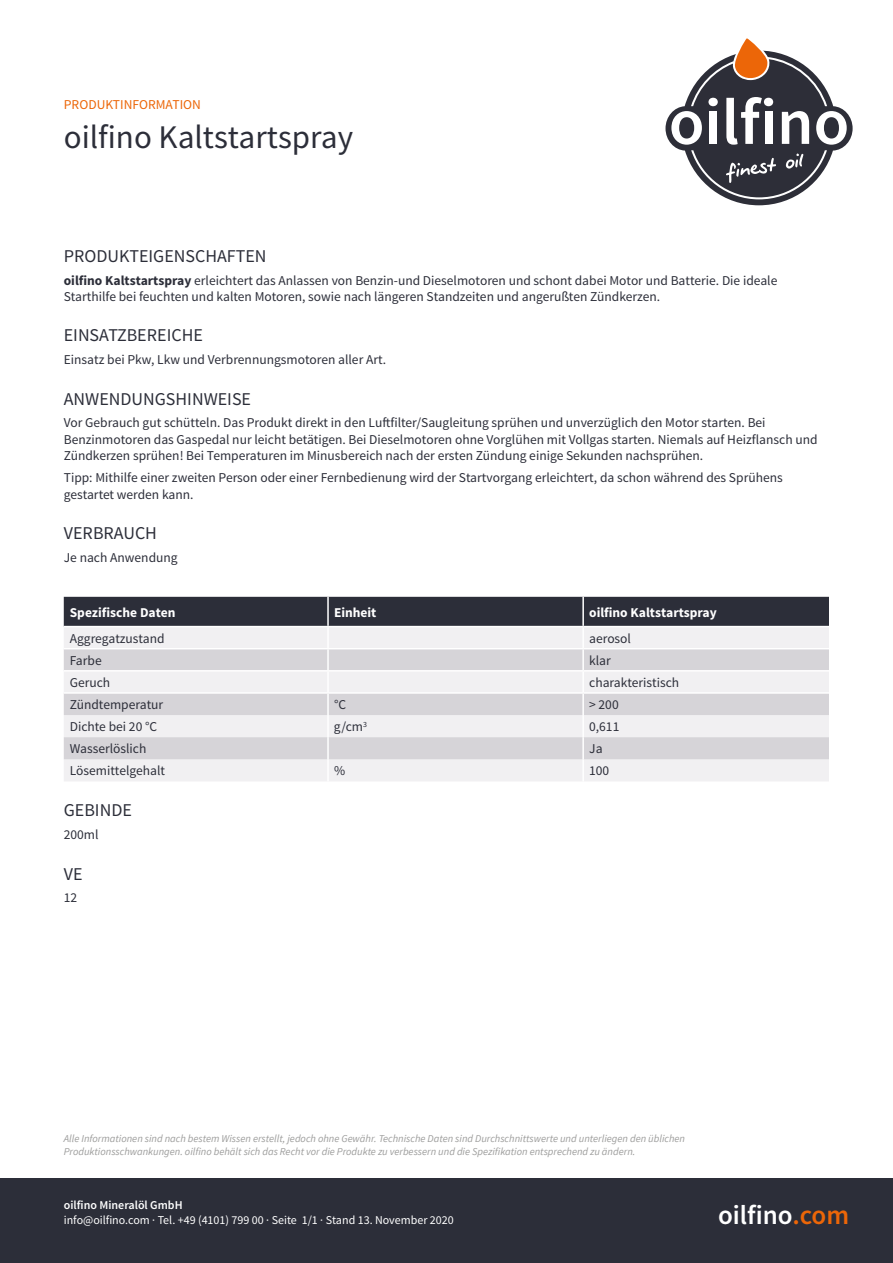
<style>
.page{position:relative;width:893px;height:1263px;background:#fff}
.page>*{position:absolute;margin:0;border:0;box-sizing:border-box;transform-origin:0 0}
.t1{font:33px "Source Sans Pro";color:#2c2e39}
.t2{font:600 27px "Source Sans Pro";color:#fff}
.t3{font:18px "Source Sans Pro";color:#2c2e39}
.t4{font:13.5px/16.2px "Source Sans Pro";color:#2c2e39}
.t5{font:700 13.5px "Source Sans Pro";color:#fff}
.t6{font:13.5px "Source Sans Pro";color:#ec6608}
.t7{font:12px "Source Sans Pro";color:#fff}
.t8{font:600 12px "Source Sans Pro";color:#fff}
.t9{font:italic 10.5px/12.6px "Source Sans Pro";color:#9d9d9c}
.s1{font-weight:700}
.s2{color:#ec6608}
</style>
<div class="page">
<div style="left:0;top:1178px;width:893px;height:85px;background:#2c2e39"></div>
<svg style="left:665px;top:38px;width:188px;height:167px"></svg>
<div style="left:64px;top:597px;width:765px;height:29px;background:#2c2e39"></div>
<div style="left:64px;top:628px;width:765px;height:153px;background:#f1f0f2"></div>
<svg style="left:64px;top:649px;width:765px;height:110px;fill:#d6d4d8"></svg>
<hr style="left:582px;top:597px;width:2px;height:29px;background:#fff">
<hr style="left:327px;top:627px;width:2px;height:21px;background:#fff">
<hr style="left:582px;top:627px;width:2px;height:21px;background:#fff">
<hr style="left:64px;top:648px;width:264px;height:1px;background:#fff">
<hr style="left:328px;top:648px;width:255px;height:1px;background:#fff">
<hr style="left:327px;top:649px;width:2px;height:21px;background:#fff">
<hr style="left:583px;top:648px;width:246px;height:1px;background:#fff">
<hr style="left:582px;top:649px;width:2px;height:21px;background:#fff">
<hr style="left:64px;top:670px;width:264px;height:2px;background:#fff">
<hr style="left:328px;top:670px;width:255px;height:2px;background:#fff">
<hr style="left:327px;top:672px;width:2px;height:20px;background:#fff">
<hr style="left:583px;top:670px;width:246px;height:2px;background:#fff">
<hr style="left:582px;top:672px;width:2px;height:20px;background:#fff">
<hr style="left:64px;top:692px;width:264px;height:2px;background:#fff">
<hr style="left:328px;top:692px;width:255px;height:2px;background:#fff">
<hr style="left:327px;top:694px;width:2px;height:21px;background:#fff">
<hr style="left:583px;top:692px;width:246px;height:2px;background:#fff">
<hr style="left:582px;top:694px;width:2px;height:21px;background:#fff">
<hr style="left:327px;top:715px;width:2px;height:22px;background:#fff">
<hr style="left:582px;top:715px;width:2px;height:22px;background:#fff">
<hr style="left:327px;top:737px;width:2px;height:22px;background:#fff">
<hr style="left:582px;top:737px;width:2px;height:22px;background:#fff">
<hr style="left:327px;top:759px;width:2px;height:22px;background:#fff">
<hr style="left:582px;top:759px;width:2px;height:22px;background:#fff">
<hr style="left:327px;top:597px;width:2px;height:29px;background:#fff">
<p class="t6" style="left:64px;top:96px;width:139px">PRODUKTINFORMATION</p>
<h1 class="t1" style="left:64px;top:117px;width:291px">oilfino Kaltstartspray</h1>
<h3 class="t3" style="left:64px;top:245px;width:204px">PRODUKTEIGENSCHAFTEN</h3>
<p class="t4" style="left:64px;top:272px;width:715px"><span class="s1">oilfino Kaltstartspray</span> erleichtert das Anlassen von Benzin-und Dieselmotoren und schont dabei Motor und Batterie. Die ideale<br>Starthilfe bei feuchten und kalten Motoren, sowie nach längeren Standzeiten und angerußten Zündkerzen.</p>
<h3 class="t3" style="left:64px;top:324px;width:141px">EINSATZBEREICHE</h3>
<p class="t4" style="left:64px;top:352px;width:324px">Einsatz bei Pkw, Lkw und Verbrennungsmotoren aller Art.</p>
<h3 class="t3" style="left:64px;top:388px;width:189px">ANWENDUNGSHINWEISE</h3>
<p class="t4" style="left:64px;top:415px;width:755px">Vor Gebrauch gut schütteln. Das Produkt direkt in den Luftfilter/Saugleitung sprühen und unverzüglich den Motor starten. Bei<br>Benzinmotoren das Gaspedal nur leicht betätigen. Bei Dieselmotoren ohne Vorglühen mit Vollgas starten. Niemals auf Heizflansch und<br>Zündkerzen sprühen! Bei Temperaturen im Minusbereich nach der ersten Zündung einige Sekunden nachsprühen.</p>
<p class="t4" style="left:64px;top:470px;width:720px">Tipp: Mithilfe einer zweiten Person oder einer Fernbedienung wird der Startvorgang erleichtert, da schon während des Sprühens gestartet werden kann.</p>
<h3 class="t3" style="left:64px;top:522px;width:95px">VERBRAUCH</h3>
<p class="t4" style="left:64px;top:549px;width:115px">Je nach Anwendung</p>
<p class="t5" style="left:70px;top:604px;width:107px">Spezifische Daten</p>
<p class="t5" style="left:334px;top:604px;width:44px">Einheit</p>
<p class="t5" style="left:589px;top:604px;width:129px">oilfino Kaltstartspray</p>
<p class="t4" style="left:70px;top:630px;width:96px">Aggregatzustand</p>
<p class="t4" style="left:589px;top:630px;width:43px">aerosol</p>
<p class="t4" style="left:70px;top:652px;width:33px">Farbe</p>
<p class="t4" style="left:589px;top:652px;width:23px">klar</p>
<p class="t4" style="left:70px;top:675px;width:42px">Geruch</p>
<p class="t4" style="left:589px;top:675px;width:91px">charakteristisch</p>
<p class="t4" style="left:70px;top:697px;width:95px">Zündtemperatur</p>
<p class="t4" style="left:334px;top:697px;width:14px">°C</p>
<p class="t4" style="left:589px;top:697px;width:31px">&gt; 200</p>
<p class="t4" style="left:70px;top:719px;width:89px">Dichte bei 20 °C</p>
<p class="t4" style="left:334px;top:719px;width:35px">g/cm<sup>3</sup></p>
<p class="t4" style="left:589px;top:719px;width:32px">0,611</p>
<p class="t4" style="left:70px;top:741px;width:78px">Wasserlöslich</p>
<p class="t4" style="left:589px;top:741px;width:15px">Ja</p>
<p class="t4" style="left:70px;top:763px;width:97px">Lösemittelgehalt</p>
<p class="t4" style="left:334px;top:763px;width:13px">%</p>
<p class="t4" style="left:589px;top:763px;width:22px">100</p>
<h3 class="t3" style="left:64px;top:799px;width:70px">GEBINDE</h3>
<p class="t4" style="left:64px;top:826px;width:36px">200ml</p>
<h3 class="t3" style="left:64px;top:862px;width:20px">VE</h3>
<p class="t4" style="left:64px;top:890px;width:15px">12</p>
<p class="t9" style="left:64px;top:1132px;width:623px">Alle Informationen sind nach bestem Wissen erstellt, jedoch ohne Gewähr. Technische Daten sind Durchschnittswerte und unterliegen den üblichen<br>Produktionsschwankungen. oilfino behält sich das Recht vor die Produkte zu verbessern und die Spezifikation entsprechend zu ändern.</p>
<p class="t8" style="left:64px;top:1198px;width:120px">oilfino Mineralöl GmbH</p>
<p class="t7" style="left:64px;top:1212px;width:392px">info@oilfino.com · Tel. +49 (4101) 799 00 · Seite 1/1 · Stand 13. November 2020</p>
<h2 class="t2" style="left:718px;top:1198px;width:133px">oilfino<span class="s2">.com</span></h2>
</div>
